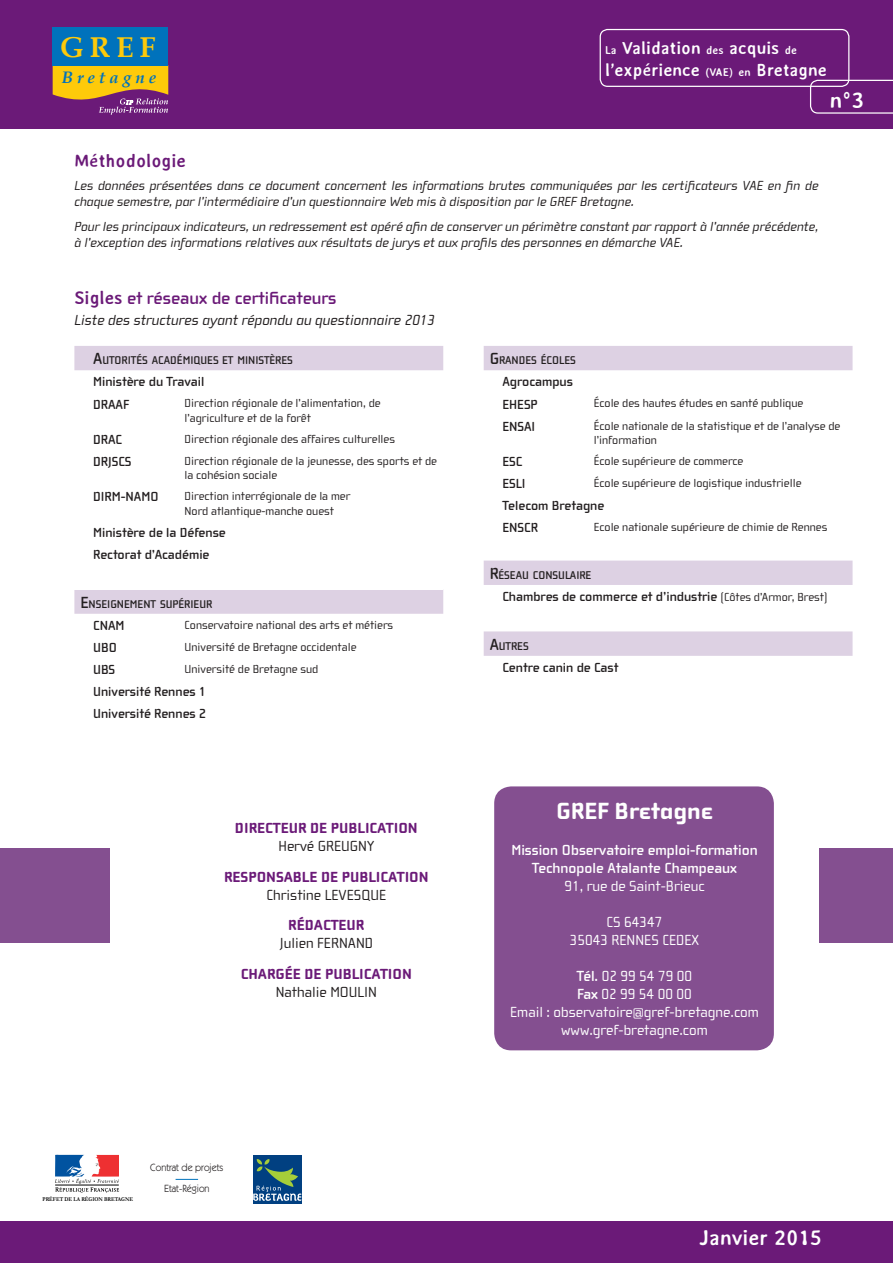
<style>
.page{position:relative;width:893px;height:1263px;background:#fff}
.page>*{position:absolute;margin:0;border:0;box-sizing:border-box;transform-origin:0 0}
.t1{font:700 28.65px "Book Antiqua";color:#feca0a}
.t2{font:800 24px "Cholla Wide";color:#fff}
.t3{font:700 22.35px "Averia Sans";color:#fff}
.t4{font:700 21px "Averia Sans";color:#fff}
.t5{font:700 18px "Cholla Wide";color:#6b1a78}
.t6{font:700 18px "Averia Sans";color:#6b1a78}
.t7{font:700 17.4px/22.4px "Averia Sans";color:#fff}
.t8{font:italic 700 16.65px "Book Antiqua";letter-spacing:.25em;color:#0072bc}
.t9{font:15px "Cholla Wide";color:#fff}
.t10{font:800 15px "Cholla Wide";color:#6b1a78}
.t11{font:700 15px "Cholla Wide";color:#fff}
.t12{font:15px "Cholla Wide";color:#231f20}
.t13{font:italic 15px "Cholla Wide";color:#231f20}
.t14{font:italic 13.5px/16.2px "Cholla Wide";color:#231f20}
.t15{font:700 13.5px "Cholla Wide";color:#231f20}
.t16{font:12px/14.4px "Cholla Wide";color:#231f20}
.t17{font:700 11.55px "Cholla Wide";color:#231f20}
.t18{font:10.5px "Itc Kabel";color:#231f20;scale:.95 1}
.t19{font:700 5.85px "Garamond";color:#000;scale:.87 1}
.s1{font-size:11.1px}
.s2{font-family:"Averia Sans"}
.s3{font-size:16.5px}
.s4{font-weight:400;font-size:12px}
.s5{font-weight:700}
</style>
<div class="page">
<div style="left:0;top:1221px;width:893px;height:42px;background:#6b1a78"></div>
<div style="left:0;top:0;width:893px;height:128px;background:#6b1a78"></div>
<svg style="left:53px;top:66px;width:115px;height:49px"></svg>
<div style="left:53px;top:27px;width:115px;height:39px;background:#0072bc"></div>
<div style="left:253px;top:1155px;width:48px;height:48px;background:#014081"></div>
<svg style="left:253px;top:1159px;width:48px;height:42px"></svg>
<svg style="left:55px;top:1155px;width:64px;height:38px"></svg>
<svg style="left:176px;top:1179px;width:22px;height:1px"></svg>
<div style="left:0;top:848px;width:893px;height:95px;background:#844f90"></div>
<div style="left:111px;top:821px;width:708px;height:176px;background:#fff"></div>
<div style="left:494px;top:786px;width:280px;height:264px;background:#844f90;border-radius:17px"></div>
<svg style="left:74px;top:346px;width:369px;height:268px"></svg>
<div style="left:74px;top:565px;width:369px;height:24px;background:#fff"></div>
<svg style="left:484px;top:346px;width:368px;height:310px"></svg>
<svg style="left:810px;top:80px;width:83px;height:34px"></svg>
<div style="left:600px;top:29px;width:249px;height:58px;border:1px solid #fff;border-radius:7px"></div>
<p class="t1" style="left:60px;top:30px;width:97px">GREF</p>
<p class="t8" style="left:62px;top:67px;width:96px">Bretagne</p>
<p class="t7" style="left:605px;top:37px;width:223px"><span class="s1">La</span> Validation <span class="s1">des</span> acquis <span class="s1">de </span>l’expérience <span class="s1">(VAE) en</span> Bretagne</p>
<p class="t3" style="left:830px;top:87px;width:36px">n°3</p>
<p class="t6" style="left:74px;top:151px;width:113px">Méthodologie</p>
<p class="t14" style="left:74px;top:178px;width:746px">Les données présentées dans ce document concernent les informations brutes communiquées par les certificateurs VAE en fin de chaque semestre, par l’intermédiaire d’un questionnaire Web mis à disposition par le GREF Bretagne.</p>
<p class="t14" style="left:74px;top:219px;width:746px">Pour les principaux indicateurs, un redressement est opéré afin de conserver un périmètre constant par rapport à l’année précédente, à l’exception des informations relatives aux résultats de jurys et aux profils des personnes en démarche VAE.</p>
<p class="t5" style="left:74px;top:288px;width:264px"><span class="s2">Sigles</span> et réseaux de certificateurs</p>
<p class="t13" style="left:74px;top:311px;width:362px">Liste des structures ayant répondu au questionnaire 2013</p>
<p class="t17" style="left:93px;top:354px;width:201px"><span class="s3">A</span>UTORITÉS ACADÉMIQUES ET MINISTÈRES</p>
<p class="t15" style="left:93px;top:374px;width:113px">Ministère du Travail</p>
<p class="t15" style="left:93px;top:397px;width:37px">DRAAF</p>
<p class="t16" style="left:185px;top:396px;width:198px">Direction régionale de l’alimentation, de l’agriculture et de la forêt</p>
<p class="t15" style="left:93px;top:432px;width:30px">DRAC</p>
<p class="t16" style="left:185px;top:432px;width:212px">Direction régionale des affaires culturelles</p>
<p class="t15" style="left:93px;top:454px;width:40px">DRJSCS</p>
<p class="t16" style="left:185px;top:454px;width:254px">Direction régionale de la jeunesse, des sports et de la cohésion sociale</p>
<p class="t15" style="left:93px;top:490px;width:67px">DIRM-NAMO</p>
<p class="t16" style="left:185px;top:489px;width:167px">Direction interrégionale de la mer<br>Nord atlantique-manche ouest</p>
<p class="t15" style="left:93px;top:525px;width:134px">Ministère de la Défense</p>
<p class="t15" style="left:93px;top:547px;width:118px">Rectorat d’Académie</p>
<p class="t17" style="left:80px;top:598px;width:133px"><span class="s3">E</span>NSEIGNEMENT SUPÉRIEUR</p>
<p class="t15" style="left:93px;top:618px;width:33px">CNAM</p>
<p class="t16" style="left:185px;top:618px;width:210px">Conservatoire national des arts et métiers</p>
<p class="t15" style="left:93px;top:640px;width:25px">UBO</p>
<p class="t16" style="left:185px;top:640px;width:173px">Université de Bretagne occidentale</p>
<p class="t15" style="left:93px;top:662px;width:24px">UBS</p>
<p class="t16" style="left:185px;top:662px;width:135px">Université de Bretagne sud</p>
<p class="t15" style="left:93px;top:684px;width:114px">Université Rennes 1</p>
<p class="t15" style="left:93px;top:706px;width:114px">Université Rennes 2</p>
<p class="t10" style="left:235px;top:820px;width:184px">DIRECTEUR DE PUBLICATION</p>
<p class="t12" style="left:278px;top:837px;width:97px">Hervé GREUGNY</p>
<p class="t10" style="left:224px;top:868px;width:206px">RESPONSABLE DE PUBLICATION</p>
<p class="t12" style="left:266px;top:886px;width:121px">Christine LEVESQUE</p>
<p class="t10" style="left:288px;top:917px;width:78px">RÉDACTEUR</p>
<p class="t12" style="left:280px;top:935px;width:95px">Julien FERNAND</p>
<p class="t10" style="left:241px;top:966px;width:173px">CHARGÉE DE PUBLICATION</p>
<p class="t12" style="left:276px;top:984px;width:103px">Nathalie MOULIN</p>
<p class="t19" style="left:43px;top:1195px;width:106px">PRÉFET DE LA RÉGION BRETAGNE</p>
<p class="t18" style="left:150px;top:1161px;width:79px">Contrat de projets</p>
<p class="t18" style="left:164px;top:1183px;width:49px">Etat-Région</p>
<p class="t17" style="left:490px;top:354px;width:88px"><span class="s3">G</span> RANDES ÉCOLES</p>
<p class="t15" style="left:502px;top:374px;width:72px">Agrocampus</p>
<p class="t15" style="left:502px;top:397px;width:37px">EHESP</p>
<p class="t16" style="left:594px;top:396px;width:211px">École des hautes études en santé publique</p>
<p class="t15" style="left:502px;top:419px;width:34px">ENSAI</p>
<p class="t16" style="left:594px;top:418px;width:248px">École nationale de la statistique et de l’analyse de l’information</p>
<p class="t15" style="left:502px;top:454px;width:21px">ESC</p>
<p class="t16" style="left:594px;top:454px;width:151px">École supérieure de commerce</p>
<p class="t15" style="left:502px;top:476px;width:25px">ESLI</p>
<p class="t16" style="left:594px;top:476px;width:209px">École supérieure de logistique industrielle</p>
<p class="t15" style="left:502px;top:498px;width:103px">Telecom Bretagne</p>
<p class="t15" style="left:502px;top:520px;width:37px">ENSCR</p>
<p class="t16" style="left:594px;top:520px;width:235px">Ecole nationale supérieure de chimie de Rennes</p>
<p class="t17" style="left:490px;top:569px;width:103px"><span class="s3">R</span>ÉSEAU CONSULAIRE</p>
<p class="t15" style="left:502px;top:589px;width:327px">Chambres de commerce et d’industrie <span class="s4">(Côtes d’Armor, Brest)</span></p>
<p class="t17" style="left:490px;top:640px;width:41px"><span class="s3">A</span>UTRES</p>
<p class="t15" style="left:502px;top:660px;width:117px">Centre canin de Cast</p>
<p class="t2" style="left:556px;top:798px;width:158px">GREF Bretagne</p>
<p class="t11" style="left:511px;top:841px;width:248px">Mission Observatoire emploi-formation</p>
<p class="t11" style="left:532px;top:859px;width:207px">Technopole Atalante Champeaux</p>
<p class="t9" style="left:564px;top:877px;width:142px">91, rue de Saint-Brieuc</p>
<p class="t9" style="left:607px;top:913px;width:57px">CS 64347</p>
<p class="t9" style="left:570px;top:931px;width:131px">35043 RENNES CEDEX</p>
<p class="t9" style="left:577px;top:967px;width:117px"><span class="s5">Tél.</span> 02 99 54 79 00</p>
<p class="t9" style="left:577px;top:985px;width:116px"><span class="s5">Fax</span> 02 99 54 00 00</p>
<p class="t9" style="left:510px;top:1003px;width:250px">Email : observatoire@gref-bretagne.com</p>
<p class="t9" style="left:561px;top:1021px;width:148px">www.gref-bretagne.com</p>
<p class="t4" style="left:700px;top:1226px;width:124px">Janvier 2015</p>
</div>
